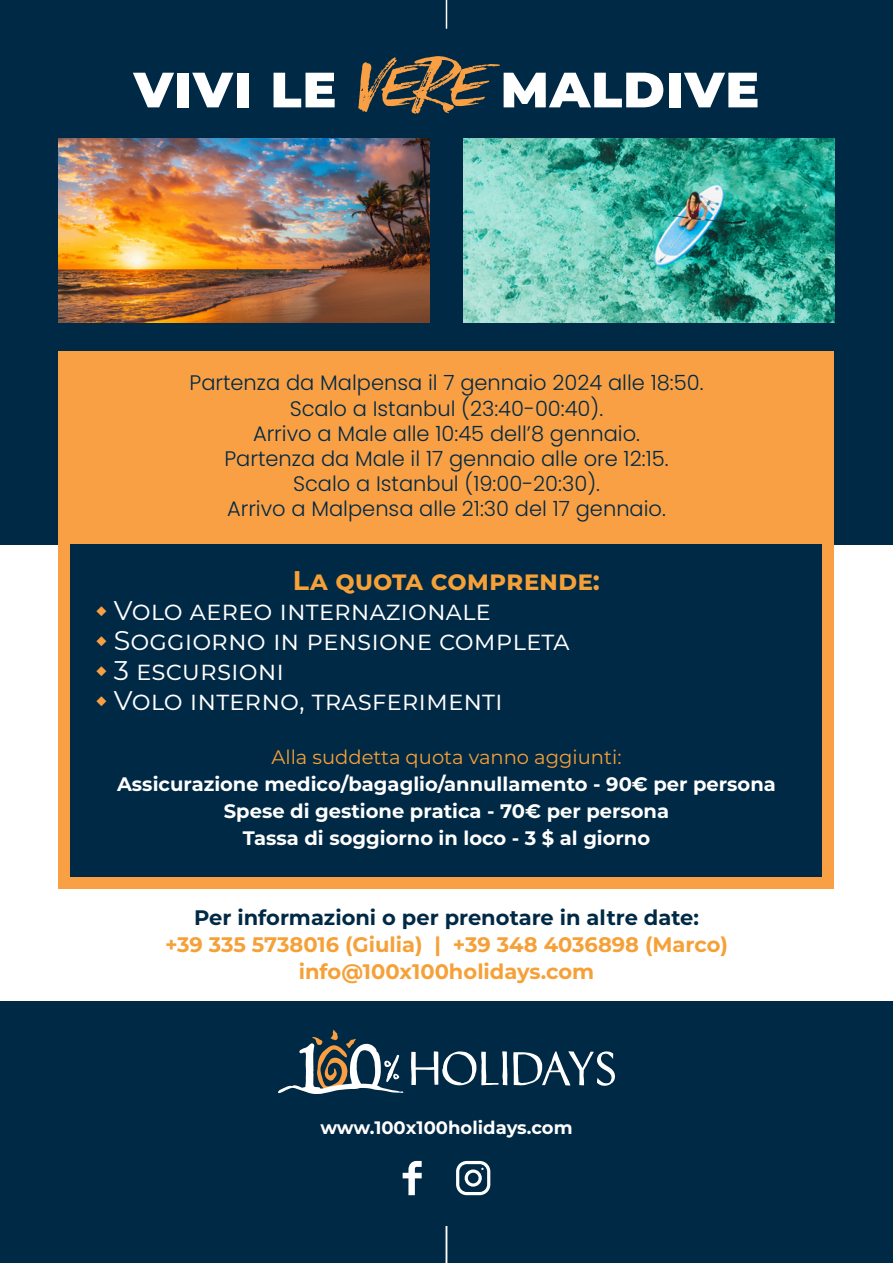
<style>
.page{position:relative;width:893px;height:1263px;background:#fff}
.page>*{position:absolute;margin:0;border:0;box-sizing:border-box;transform-origin:0 0}
.t1{font:800 60px "Montserrat";color:#fff}
.t2{font:27px "Montserrat";color:#fff}
.t3{font:700 27px "Montserrat";color:#f6a038}
.t4{font:300 21px "Poppins";color:#002945}
.t5{font:700 21px "Montserrat";color:#f6a038}
.t6{font:700 21px "Montserrat";color:#002945}
.t7{font:700 19.5px "Montserrat";color:#fff}
.t8{font:19.5px "Montserrat";color:#f6a038}
.t9{font:700 18px "Montserrat";color:#fff}
.s1{font-family:"STONEHARBOUR";font-weight:400;font-style:italic;font-size:73.5px;color:#f99f44}
</style>
<div class="page">
<div style="left:0;top:0;width:893px;height:544px;background:#002945"></div>
<div style="left:59px;top:351px;width:775px;height:538px;background:#f99f44"></div>
<div style="left:71px;top:544px;width:751px;height:333px;background:#002945"></div>
<div style="left:0;top:1001px;width:893px;height:262px;background:#002945"></div>
<svg style="left:456px;top:1161px;width:34px;height:34px"></svg>
<svg style="left:403px;top:1161px;width:19px;height:34px"></svg>
<svg style="left:411px;top:1051px;width:96px;height:34px"></svg>
<svg style="left:513px;top:1051px;width:102px;height:35px"></svg>
<svg style="left:278px;top:1030px;width:126px;height:65px"></svg>
<svg style="left:446px;top:0;width:1px;height:29px"></svg>
<img style="left:59px;top:138px;width:370px;height:184px">
<img style="left:463px;top:138px;width:371px;height:184px">
<hr style="left:446px;top:1226px;width:1px;height:37px;background:#fff">
<p class="t1" style="left:133px;top:42px;width:627px">vivi le <span class="s1">VERE</span> maldive</p>
<p class="t4" style="left:189px;top:371px;width:515px">Partenza da Malpensa il 7 gennaio 2024 alle 18:50.</p>
<p class="t4" style="left:290px;top:396px;width:315px">Scalo a Istanbul (23:40-00:40).</p>
<p class="t4" style="left:253px;top:421px;width:388px">Arrivo a Male alle 10:45 dell’8 gennaio.</p>
<p class="t4" style="left:224px;top:447px;width:446px">Partenza da Male il 17 gennaio alle ore 12:15.</p>
<p class="t4" style="left:293px;top:472px;width:308px">Scalo a Istanbul (19:00-20:30).</p>
<p class="t4" style="left:227px;top:497px;width:440px">Arrivo a Malpensa alle 21:30 del 17 gennaio.</p>
<p class="t3" style="left:293px;top:561px;width:309px">La quota comprende:</p>
<p class="t2" style="left:96px;top:592px;width:396px"><sup>◆</sup> Volo aereo internazionale</p>
<p class="t2" style="left:96px;top:622px;width:475px"><sup>◆</sup> Soggiorno in pensione completa</p>
<p class="t2" style="left:96px;top:652px;width:190px"><sup>◆</sup> 3 escursioni</p>
<p class="t2" style="left:96px;top:682px;width:408px"><sup>◆</sup> Volo interno, trasferimenti</p>
<p class="t8" style="left:271px;top:744px;width:351px">Alla suddetta quota vanno aggiunti:</p>
<p class="t7" style="left:117px;top:770px;width:660px">Assicurazione medico/bagaglio/annullamento - 90€ per persona</p>
<p class="t7" style="left:224px;top:797px;width:447px">Spese di gestione pratica - 70€ per persona</p>
<p class="t7" style="left:243px;top:824px;width:409px">Tassa di soggiorno in loco - 3 $ al giorno</p>
<p class="t6" style="left:194px;top:902px;width:506px">Per informazioni o per prenotare in altre date:</p>
<p class="t5" style="left:165px;top:929px;width:564px">+39 335 5738016 (Giulia) | +39 348 4036898 (Marco)</p>
<p class="t5" style="left:299px;top:956px;width:297px">info@100x100holidays.com</p>
<p class="t9" style="left:320px;top:1114px;width:254px">www.100x100holidays.com</p>
</div>
